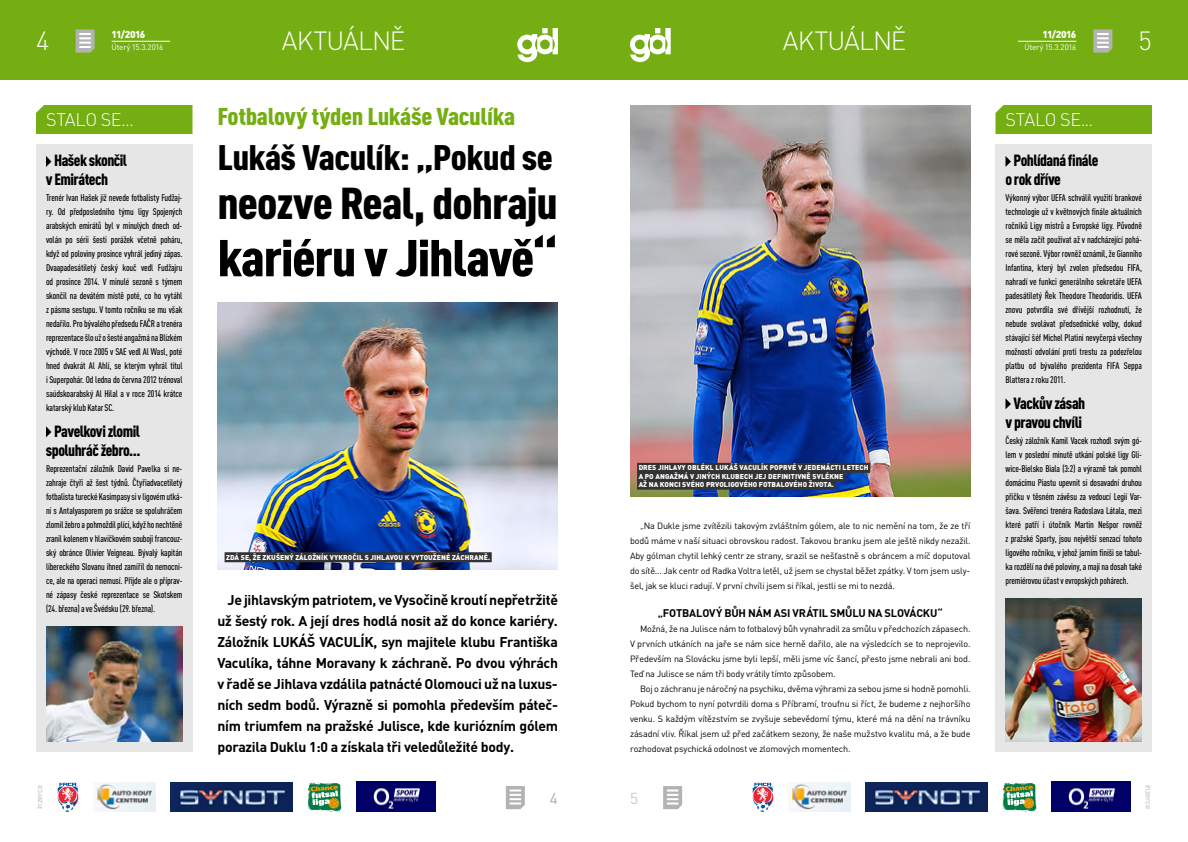
<style>
.page{position:relative;width:1188px;height:842px;background:#fff}
.page>*{position:absolute;margin:0;border:0;box-sizing:border-box;transform-origin:0 0}
.t1{font:900 condensed 51px "DIN Pro";letter-spacing:-.025em;color:#000;scale:1.1 1}
.t2{font:900 condensed 44px "DIN Pro";letter-spacing:-.02em;color:#000;scale:1.1 1}
.t3{font:900 condensed 35px "DIN Pro";letter-spacing:-.02em;color:#000;scale:1.1 1}
.t4{font:300 26px "DIN Pro";letter-spacing:-.03em;color:#fff}
.t5{font:900 condensed 24px "DIN Pro";letter-spacing:-.015em;color:#74ae12;scale:1.1 1}
.t6{font:300 18px "DIN Pro";letter-spacing:-.025em;color:#fff}
.t7{font:900 condensed 16px/19.2px "DIN Pro";letter-spacing:-.035em;color:#000}
.t8{font:300 15.6px "DIN Pro";color:#b3b3b3}
.t9{font:700 14px/21px "DIN Pro";letter-spacing:-.02em;color:#000;text-align:justify}
.t10{font:700 11px "DIN Pro";letter-spacing:-.015em;color:#000}
.t11{font:900 10px "DIN Pro";letter-spacing:-.065em;color:#fff}
.t12{font:500 condensed 9.5px/14px "DIN Pro";letter-spacing:-.01em;color:#000;text-align:justify}
.t13{font:9px/15px "DIN Pro";letter-spacing:-.02em;color:#000;text-align:justify}
.t14{font:8px "DIN Pro";letter-spacing:-.03em;color:#fff}
.t15{font:8px "DIN Pro";letter-spacing:-.025em;color:#b3b3b3}
.t16{font:900 7px/8.4px "DIN Pro";letter-spacing:.01em;color:#fff}
</style>
<div class="page">
<div style="left:594px;top:0;width:594px;height:80px;background:#74ae12"></div>
<svg style="left:630px;top:28px;width:41px;height:34px"></svg>
<svg style="left:1093px;top:29px;width:19px;height:24px"></svg>
<div style="left:0;top:0;width:594px;height:80px;background:#74ae12"></div>
<svg style="left:517px;top:28px;width:41px;height:34px"></svg>
<svg style="left:76px;top:29px;width:19px;height:24px"></svg>
<svg style="left:663px;top:786px;width:19px;height:23px"></svg>
<svg style="left:506px;top:786px;width:19px;height:23px"></svg>
<img style="left:57px;top:782px;width:21px;height:30px">
<img style="left:93px;top:782px;width:62px;height:30px">
<img style="left:753px;top:782px;width:21px;height:30px">
<img style="left:307px;top:782px;width:34px;height:30px">
<img style="left:1003px;top:782px;width:34px;height:30px">
<img style="left:170px;top:782px;width:122px;height:30px">
<img style="left:789px;top:782px;width:62px;height:30px">
<img style="left:866px;top:782px;width:122px;height:30px">
<hr style="left:1018px;top:41px;width:58px;height:1px;background:#fff">
<hr style="left:112px;top:41px;width:58px;height:1px;background:#fff">
<img style="left:356px;top:782px;width:79px;height:30px">
<img style="left:1052px;top:782px;width:79px;height:30px">
<div style="left:36px;top:105px;width:156px;height:29px;background:#74ae12"></div>
<div style="left:996px;top:105px;width:156px;height:29px;background:#74ae12"></div>
<img style="left:630px;top:105px;width:340px;height:392px">
<div style="left:637px;top:463px;width:233px;height:10px;background:#333"></div>
<div style="left:637px;top:471px;width:208px;height:10px;background:#333"></div>
<div style="left:637px;top:480px;width:199px;height:10px;background:#333"></div>
<img style="left:218px;top:302px;width:340px;height:267px">
<div style="left:225px;top:552px;width:267px;height:10px;background:#333"></div>
<div style="left:36px;top:144px;width:156px;height:608px;background:#e6e6e6"></div>
<img style="left:46px;top:627px;width:136px;height:115px">
<div style="left:996px;top:144px;width:156px;height:608px;background:#e6e6e6"></div>
<svg style="left:1006px;top:156px;width:5px;height:11px"></svg>
<svg style="left:1006px;top:399px;width:5px;height:10px"></svg>
<img style="left:1006px;top:599px;width:136px;height:143px">
<svg style="left:46px;top:156px;width:5px;height:11px"></svg>
<svg style="left:46px;top:426px;width:5px;height:11px"></svg>
<p class="t11" style="left:112px;top:28px;width:35px">11/2016</p>
<h3 class="t4" style="left:282px;top:23px;width:125px">AKTUÁLNĚ</h3>
<h3 class="t4" style="left:783px;top:23px;width:125px">AKTUÁLNĚ</h3>
<p class="t11" style="left:1043px;top:28px;width:35px">11/2016</p>
<h3 class="t4" style="left:36px;top:23px;width:15px">4</h3>
<h3 class="t4" style="left:1139px;top:23px;width:15px">5</h3>
<p class="t14" style="left:112px;top:42px;width:53px">Úterý 15.3.2016</p>
<p class="t14" style="left:1025px;top:42px;width:53px">Úterý 15.3.2016</p>
<h3 class="t5" style="left:218px;top:102px;width:272px">Fotbalový týden Lukáše Vaculíka</h3>
<h3 class="t3" style="left:218px;top:136px;width:307px">Lukáš Vaculík: „Pokud se</h3>
<h2 class="t2" style="left:218px;top:176px;width:311px">neozve Real, dohraju</h2>
<h1 class="t1" style="left:218px;top:226px;width:311px">kariéru v Jihlavě“</h1>
<h3 class="t6" style="left:46px;top:107px;width:89px">STALO SE...</h3>
<h3 class="t6" style="left:1006px;top:107px;width:89px">STALO SE...</h3>
<h3 class="t7" style="left:46px;top:151px;width:83px;text-indent:8px">Hašek skončil v Emirátech</h3>
<p class="t12" style="left:46px;top:190px;width:138px">Trenér Ivan Hašek již nevede fotbalisty Fudžaj&shy;ry. Od předposledního týmu ligy Spojených arabských emirátů byl v minulých dnech od&shy;volán po sérii šesti porážek včetně poháru, když od poloviny prosince vyhrál jediný zápas.<br>Dvaapadesátiletý český kouč vedl Fudžajru od prosince 2014. V minulé sezoně s týmem skončil na devátém místě poté, co ho vytáhl z pásma sestupu. V tomto ročníku se mu však nedařilo. Pro bývalého předsedu FAČR atrenéra reprezentace šlo už ošesté angažmá na Blízkém východě. V roce 2005 v SAE vedl Al Wasl, poté hned dvakrát Al Ahlí, se kterým vyhrál titul i Superpohár. Od ledna do června 2012 trénoval saúdskoarabský Al Hilal a v roce 2014 krátce katarský klub Katar SC.</p>
<h3 class="t7" style="left:46px;top:421px;width:96px;text-align:center">Pavelkovi zlomil spoluhráč žebro…</h3>
<p class="t12" style="left:46px;top:461px;width:138px">Reprezentační záložník David Pavelka si ne&shy;zahraje čtyři až šest týdnů. Čtyřiadvacetiletý fotbalista turecké Kasimpasy si vligovém utká&shy;ní s Antalyasporem po srážce se spoluhráčem zlomil žebro apohmoždil plíci, když ho nechtěně zranil kolenem v hlavičkovém souboji francouz&shy;ský obránce Olivier Veigneau. Bývalý kapitán libereckého Slovanu ihned zamířil do nemocni&shy;ce, ale na operaci nemusí. Přijde ale o příprav&shy;né zápasy české reprezentace se Skotskem (24.března) ave Švédsku (29. března).</p>
<h3 class="t7" style="left:1005px;top:151px;width:95px;text-indent:8px">Pohlídaná finále o rok dříve</h3>
<p class="t12" style="left:1006px;top:190px;width:138px">Výkonný výbor UEFA schválil využití brankové technologie už v květnových finále aktuálních ročníků Ligy mistrů a Evropské ligy. Původně se měla začít používat až v nadcházející pohá&shy;rové sezoně. Výbor rovněž oznámil, že Gianniho Infantina, který byl zvolen předsedou FIFA, nahradí ve funkci generálního sekretáře UEFA padesátiletý Řek Theodore Theodoridis. UEFA znovu potvrdila své dřívější rozhodnutí, že nebude svolávat předsednické volby, dokud stávající šéf Michel Platini nevyčerpá všechny možnosti odvolání proti trestu za podezřelou platbu od bývalého prezidenta FIFA Seppa Blattera zroku 2011.</p>
<h3 class="t7" style="left:1005px;top:393px;width:81px;text-align:center">Vackův zásah v pravou chvíli</h3>
<p class="t12" style="left:1006px;top:433px;width:138px">Český záložník Kamil Vacek rozhodl svým gó&shy;lem v poslední minutě utkání polské ligy Gli&shy;wice-Bielsko Biala (3:2) a výrazně tak pomohl domácímu Piastu upevnit si dosavadní druhou příčku v těsném závěsu za vedoucí Legií Var&shy;šava. Svěřenci trenéra Radoslava Látala, mezi které patří i útočník Martin Nešpor rovněž z pražské Sparty, jsou největší senzací tohoto ligového ročníku, v jehož jarním finiši se tabul&shy;ka rozdělí na dvě poloviny, a mají na dosah také premiérovou účast vevropských pohárech.</p>
<p class="t16" style="left:639px;top:463px;width:231px">DRES JIHLAVY OBLÉKL LUKÁŠ VACULÍK POPRVÉ V JEDENÁCTI LETECH<br>A PO ANGAŽMÁ V JINÝCH KLUBECH JEJ DEFINITIVNĚ SVLÉKNE<br>AŽ NA KONCI SVÉHO PRVOLIGOVÉHO FOTBALOVÉHO ŽIVOTA.</p>
<p class="t13" style="left:630px;top:518px;width:342px;text-indent:10px">„Na Dukle jsme zvítězili takovým zvláštním gólem, ale to nic nemění na tom, že ze tří bodů máme v naší situaci obrovskou radost. Takovou branku jsem ale ještě nikdy nezažil.<br>Aby gólman chytil lehký centr ze strany, srazil se nešťastně s obráncem a míč doputoval do sítě... Jak centr od Radka Voltra letěl, už jsem se chystal běžet zpátky. V tom jsem usly&shy;šel, jak se kluci radují. V první chvíli jsem si říkal, jestli se mi to nezdá.</p>
<p class="t10" style="left:658px;top:606px;width:286px">„FOTBALOVÝ BŮH NÁM ASI VRÁTIL SMŮLU NA SLOVÁCKU“</p>
<p class="t13" style="left:630px;top:621px;width:342px;text-indent:10px">Možná, že na Julisce nám to fotbalový bůh vynahradil za smůlu v předchozích zápasech.<br>V prvních utkáních na jaře se nám sice herně dařilo, ale na výsledcích se to neprojevilo.<br>Především na Slovácku jsme byli lepší, měli jsme víc šancí, přesto jsme nebrali ani bod.<br>Teď na Julisce se nám tři body vrátily tímto způsobem.</p>
<p class="t13" style="left:630px;top:681px;width:342px;text-indent:10px">Boj o záchranu je náročný na psychiku, dvěma výhrami za sebou jsme si hodně pomohli.<br>Pokud bychom to nyní potvrdili doma s Příbramí, troufnu si říct, že budeme z nejhoršího venku. S každým vítězstvím se zvyšuje sebevědomí týmu, které má na dění na trávníku zásadní vliv. Říkal jsem už před začátkem sezony, že naše mužstvo kvalitu má, a že bude rozhodovat psychická odolnost ve zlomových momentech.</p>
<p class="t16" style="left:226px;top:553px;width:266px">ZDÁ SE, ŽE ZKUŠENÝ ZÁLOŽNÍK VYKROČIL S JIHLAVOU K VYTOUŽENÉ ZÁCHRANĚ.</p>
<p class="t9" style="left:218px;top:589px;width:342px;text-indent:10px">Je jihlavským patriotem, ve Vysočině kroutí nepřetržitě už šestý rok. A její dres hodlá nosit až do konce kariéry.<br>Záložník LUKÁŠ VACULÍK, syn majitele klubu Františka Vaculíka, táhne Moravany k záchraně. Po dvou výhrách v řadě se Jihlava vzdálila patnácté Olomouci už na luxus&shy;ních sedm bodů. Výrazně si pomohla především páteč&shy;ním triumfem na pražské Julisce, kde kuriózním gólem porazila Duklu 1:0 a získala tři veledůležité body.</p>
<p class="t15" style="left:34px;top:809px;width:26px;rotate:-90deg">inzerce</p>
<p class="t15" style="left:1154px;top:785px;width:26px;rotate:90deg">inzerce</p>
<h3 class="t8" style="left:550px;top:787px;width:10px">4</h3>
<h3 class="t8" style="left:630px;top:787px;width:10px">5</h3>
</div>
